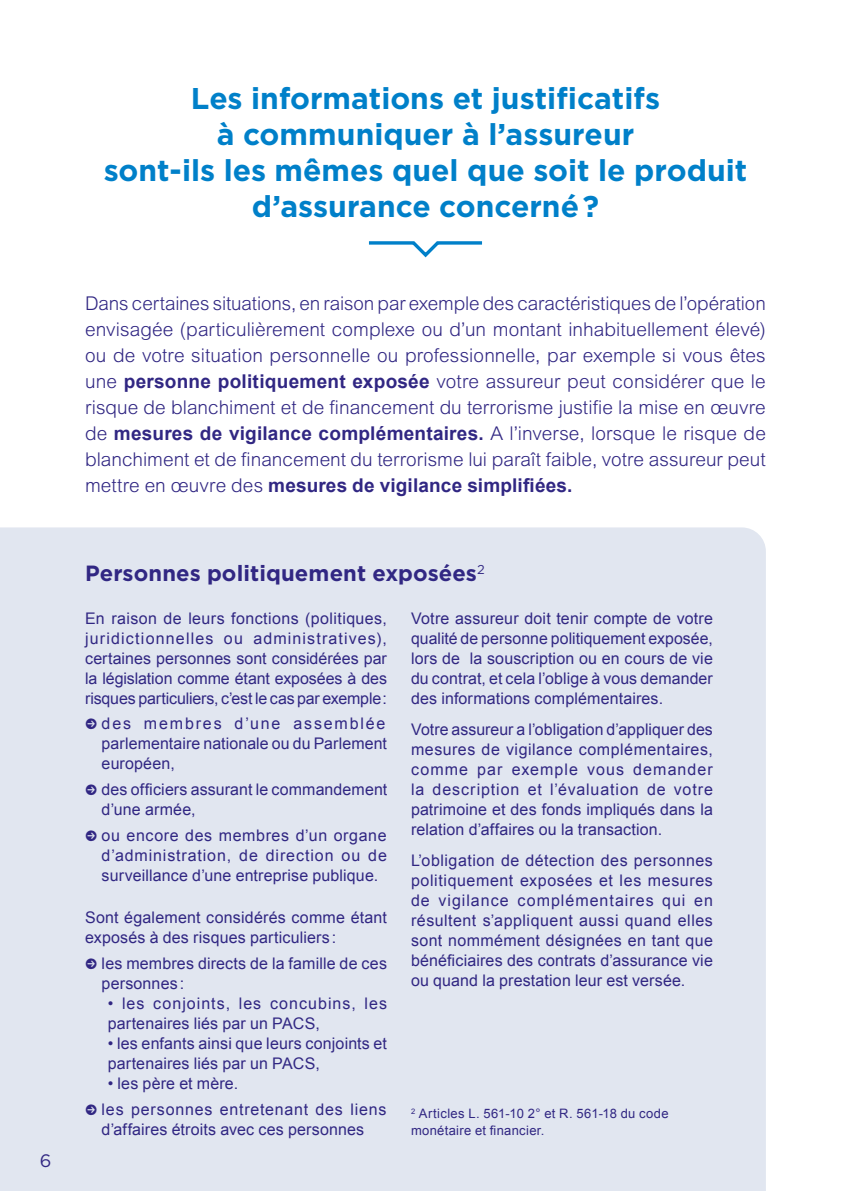
<style>
.page{position:relative;width:851px;height:1191px;background:#fff}
.page>*{position:absolute;margin:0;border:0;box-sizing:border-box;transform-origin:0 0}
.t1{font:700 30px/36px "Gotham";color:#0080c9;text-align:center}
.t2{font:700 22px "Gotham";letter-spacing:.005em;color:#312783}
.t3{font:300 19px/26px "Arial MT Std";color:#312783;text-align:justify}
.t4{font:700 19px "Arial";letter-spacing:.01em;color:#312783}
.t5{font:18px "Gotham";color:#312783}
.t6{font:16px/20px "Arial";letter-spacing:.01em;color:#312783;text-align:justify}
.t7{font:16px/20px "Arial";letter-spacing:.06em;color:#312783}
.t8{font:16px/25.6px "Arial";letter-spacing:.045em;color:#312783}
.t9{font:13px/17px "Arial";letter-spacing:.025em;color:#312783}
.s1{font-family:"Arial";font-weight:700}
.s2{font-family:"Arial MT Std";font-weight:300}
</style>
<div class="page">
<div style="left:0;top:527px;width:765px;height:664px;background:#e1e6f0"></div>
<svg style="left:368px;top:241px;width:115px;height:17px"></svg>
<svg style="left:86px;top:719px;width:11px;height:10px"></svg>
<svg style="left:86px;top:784px;width:10px;height:11px"></svg>
<svg style="left:86px;top:830px;width:11px;height:11px"></svg>
<svg style="left:86px;top:958px;width:11px;height:11px"></svg>
<svg style="left:86px;top:1104px;width:11px;height:11px"></svg>
<p class="t5" style="left:40px;top:1153px;width:13px">6</p>
<h1 class="t1" style="left:104px;top:80px;width:645px">Les informations et justificatifs<br>à communiquer à l’assureur<br>sont-ils les mêmes quel que soit le produit d’assurance concerné ?</h1>
<p class="t3" style="left:85px;top:292px;width:682px">Dans certaines situations, en raison par exemple des caractéristiques de l’opération envisagée (particulièrement complexe ou d’un montant inhabituellement élevé) ou de votre situation personnelle ou professionnelle, par exemple si vous êtes une <span class="s1">personne politiquement exposée</span> votre assureur peut considérer que le risque de blanchiment et de financement du terrorisme justifie la mise en œuvre</p>
<p class="t4" style="left:85px;top:421px;width:682px"><span class="s2">de</span> mesures de vigilance complémentaires. <span class="s2">A l’inverse, lorsque le risque de</span></p>
<p class="t3" style="left:85px;top:448px;width:682px">blanchiment et de financement du terrorisme lui paraît faible, votre assureur peut</p>
<p class="t4" style="left:85px;top:473px;width:489px"><span class="s2">mettre en œuvre des</span> mesures de vigilance simplifiées.</p>
<h2 class="t2" style="left:85px;top:560px;width:401px">Personnes politiquement exposées<sup>2</sup></h2>
<p class="t6" style="left:85px;top:609px;width:303px">En raison de leurs fonctions (politiques, juridictionnelles ou administratives), certaines personnes sont considérées par la législation comme étant exposées à des risques particuliers, c’est le cas par exemple :</p>
<p class="t6" style="left:102px;top:715px;width:287px">des membres d’une assemblée parlementaire nationale ou du Parlement européen,</p>
<p class="t6" style="left:102px;top:779px;width:287px">des officiers assurant le commandement d’une armée,</p>
<p class="t6" style="left:102px;top:826px;width:287px">ou encore des membres d’un organe d’administration, de direction ou de surveillance d’une entreprise publique.</p>
<p class="t6" style="left:85px;top:909px;width:303px">Sont également considérés comme étant exposés à des risques particuliers :</p>
<p class="t6" style="left:102px;top:955px;width:287px">les membres directs de la famille de ces personnes :</p>
<p class="t7" style="left:108px;top:995px;width:281px">• les conjoints, les concubins, les partenaires liés par un PACS,</p>
<p class="t6" style="left:108px;top:1035px;width:281px">• les enfants ainsi que leurs conjoints et partenaires liés par un PACS,</p>
<p class="t8" style="left:102px;top:1072px;width:286px;text-indent:6px">• les père et mère.<br>les personnes entretenant des liens</p>
<p class="t6" style="left:102px;top:1120px;width:264px">d’affaires étroits avec ces personnes</p>
<p class="t6" style="left:411px;top:609px;width:303px">Votre assureur doit tenir compte de votre qualité de personne politiquement exposée, lors de la souscription ou en cours de vie du contrat, et cela l’oblige à vous demander des informations complémentaires.</p>
<p class="t6" style="left:411px;top:721px;width:303px">Votre assureur a l’obligation d’appliquer des mesures de vigilance complémentaires, comme par exemple vous demander la description et l’évaluation de votre patrimoine et des fonds impliqués dans la relation d’affaires ou la transaction.</p>
<p class="t6" style="left:411px;top:852px;width:303px">L’obligation de détection des personnes politiquement exposées et les mesures de vigilance complémentaires qui en résultent s’appliquent aussi quand elles sont nommément désignées en tant que bénéficiaires des contrats d’assurance vie ou quand la prestation leur est versée.</p>
<p class="t9" style="left:411px;top:1106px;width:259px"><sup>2</sup> Articles L. 561-10 2° et R. 561-18 du code monétaire et financier.</p>
</div>
